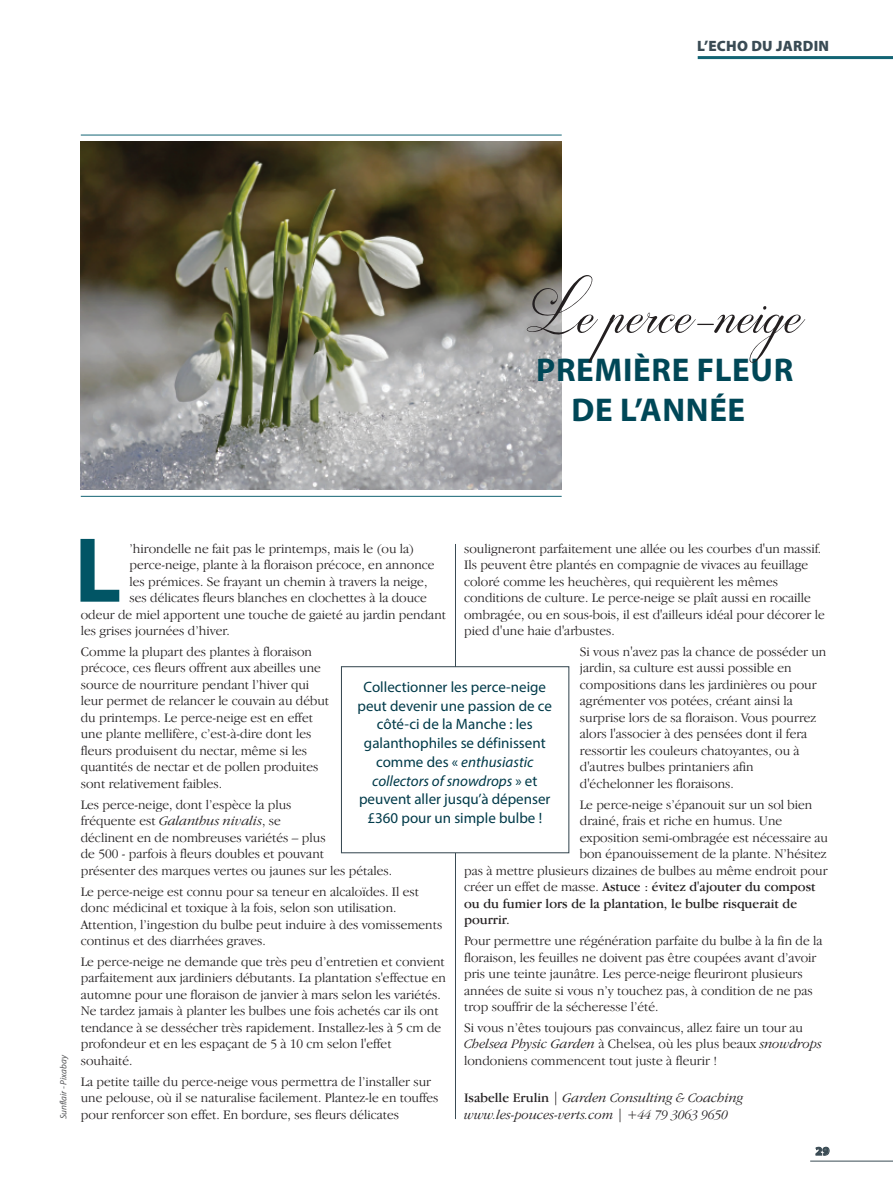
<style>
.page{position:relative;width:893px;height:1191px;background:#fff}
.page>*{position:absolute;margin:0;border:0;box-sizing:border-box;transform-origin:0 0}
.t1{font:700 93.15px "Myriad Pro";color:#015565}
.t2{font:75px "Darleston";color:#231f20}
.t3{font:700 33px/40.5px "Myriad Pro";letter-spacing:.02em;color:#004757;text-align:center}
.t4{font:15px/18.8px "Myriad Pro";color:#003a49;text-align:center}
.t5{font:900 15px "Myriad Pro";letter-spacing:.02em;color:#3a4b54}
.t6{font:300 13.5px/16.5px "Garamond IT Cby BT";color:#231f20}
.t7{font:13.5px "Garamond IT Cby BT";color:#231f20}
.t8{font:italic 300 13.5px/16.5px "Garamond IT Cby BT";color:#231f20}
.t9{font:900 12px "Myriad Pro";color:#3a4b54}
.t10{font:italic 9.15px "Myriad Pro";color:#57585a}
.s1{font-weight:300}
.s2{font-style:italic}
.s3{font-weight:400;font-style:normal}
.s4{font-style:normal}
</style>
<div class="page">
<hr style="left:810px;top:1160px;width:83px;height:1px;background:#3a4b54">
<hr style="left:698px;top:56px;width:195px;height:3px;background:#136474">
<hr style="left:455px;top:544px;width:1px;height:575px;background:#3a4b54">
<div style="left:342px;top:667px;width:226px;height:185px;background:#fff"></div>
<div style="left:341px;top:666px;width:228px;height:187px;border:1px solid #3a4b54"></div>
<img style="left:81px;top:141px;width:480px;height:348px">
<hr style="left:81px;top:496px;width:481px;height:1px;background:#136474">
<hr style="left:81px;top:135px;width:481px;height:1px;background:#136474">
<p class="t5" style="left:697px;top:40px;width:133px">L’ECHO DU JARDIN</p>
<h2 class="t2" style="left:526px;top:272px;width:280px">Le perce-neige</h2>
<h3 class="t3" style="left:536px;top:352px;width:259px">PREMIÈRE FLEUR<br>DE L’ANNÉE</h3>
<p class="t10" style="left:60px;top:1119px;width:66px;rotate:-90deg">Sunflair - Pixabay</p>
<h1 class="t1" style="left:74px;top:535px;width:49px">L</h1>
<p class="t6" style="left:464px;top:541px;width:362px">souligneront parfaitement une allée ou les courbes d'un massif.<br>Ils peuvent être plantés en compagnie de vivaces au feuillage coloré comme les heuchères, qui requièrent les mêmes conditions de culture. Le perce-neige se plaît aussi en rocaille ombragée, ou en sous-bois, il est d'ailleurs idéal pour décorer le pied d'une haie d'arbustes.</p>
<p class="t6" style="left:580px;top:644px;width:248px">Si vous n'avez pas la chance de posséder un jardin, sa culture est aussi possible en compositions dans les jardinières ou pour agrémenter vos potées, créant ainsi la surprise lors de sa floraison. Vous pourrez alors l'associer à des pensées dont il fera ressortir les couleurs chatoyantes, ou à d'autres bulbes printaniers afin d'échelonner les floraisons.</p>
<p class="t6" style="left:580px;top:797px;width:234px">Le perce-neige s’épanouit sur un sol bien</p>
<p class="t6" style="left:580px;top:814px;width:204px">drainé, frais et riche en humus. Une</p>
<p class="t6" style="left:580px;top:830px;width:250px">exposition semi-ombragée est nécessaire au</p>
<p class="t6" style="left:580px;top:847px;width:248px">bon épanouissement de la plante. N’hésitez</p>
<p class="t6" style="left:464px;top:863px;width:365px">pas à mettre plusieurs dizaines de bulbes au même endroit pour</p>
<p class="t7" style="left:464px;top:882px;width:353px"><span class="s1">créer un effet de masse.</span> Astuce : évitez d'ajouter du compost</p>
<p class="t7" style="left:464px;top:898px;width:335px">ou du fumier lors de la plantation, le bulbe risquerait de</p>
<p class="t7" style="left:464px;top:915px;width:47px">pourrir.</p>
<p class="t6" style="left:464px;top:933px;width:360px">Pour permettre une régénération parfaite du bulbe à la fin de la floraison, les feuilles ne doivent pas être coupées avant d’avoir pris une teinte jaunâtre. Les perce-neige fleuriront plusieurs années de suite si vous n’y touchez pas, à condition de ne pas trop souffrir de la sécheresse l’été.</p>
<p class="t6" style="left:464px;top:1020px;width:359px">Si vous n’êtes toujours pas convaincus, allez faire un tour au<br><span class="s2">Chelsea Physic Garden</span> à Chelsea, où les plus beaux <span class="s2">snowdrops </span>londoniens commencent tout juste à fleurir !</p>
<p class="t8" style="left:464px;top:1090px;width:281px"><span class="s3">Isabelle Erulin</span> <span class="s4">|</span> Garden Consulting &amp; Coaching www.les-pouces-verts.com | +44 79 3063 9650</p>
<p class="t6" style="left:130px;top:541px;width:286px">’hirondelle ne fait pas le printemps, mais le (ou la)</p>
<p class="t6" style="left:130px;top:558px;width:307px">perce-neige, plante à la floraison précoce, en annonce</p>
<p class="t6" style="left:130px;top:574px;width:299px">les prémices. Se frayant un chemin à travers la neige,</p>
<p class="t6" style="left:130px;top:591px;width:299px">ses délicates fleurs blanches en clochettes à la douce</p>
<p class="t6" style="left:81px;top:607px;width:367px">odeur de miel apportent une touche de gaieté au jardin pendant</p>
<p class="t6" style="left:81px;top:624px;width:151px">les grises journées d’hiver.</p>
<p class="t6" style="left:81px;top:644px;width:250px">Comme la plupart des plantes à floraison précoce, ces fleurs offrent aux abeilles une source de nourriture pendant l’hiver qui leur permet de relancer le couvain au début du printemps. Le perce-neige est en effet une plante mellifère, c’est-à-dire dont les fleurs produisent du nectar, même si les quantités de nectar et de pollen produites sont relativement faibles.</p>
<p class="t6" style="left:81px;top:797px;width:313px">Les perce-neige, dont l’espèce la plus<br>fréquente est <span class="s2">Galanthus nivalis</span>, se<br>déclinent en de nombreuses variétés – plus<br>de 500 - parfois à fleurs doubles et pouvant<br>présenter des marques vertes ou jaunes sur les pétales.</p>
<p class="t6" style="left:81px;top:884px;width:363px">Le perce-neige est connu pour sa teneur en alcaloïdes. Il est donc médicinal et toxique à la fois, selon son utilisation.<br>Attention, l’ingestion du bulbe peut induire à des vomissements continus et des diarrhées graves.</p>
<p class="t6" style="left:81px;top:954px;width:367px">Le perce-neige ne demande que très peu d’entretien et convient parfaitement aux jardiniers débutants. La plantation s'effectue en automne pour une floraison de janvier à mars selon les variétés.<br>Ne tardez jamais à planter les bulbes une fois achetés car ils ont tendance à se dessécher très rapidement. Installez-les à 5 cm de profondeur et en les espaçant de 5 à 10 cm selon l'effet souhaité.</p>
<p class="t6" style="left:81px;top:1074px;width:359px">La petite taille du perce-neige vous permettra de l’installer sur une pelouse, où il se naturalise facilement. Plantez-le en touffes pour renforcer son effet. En bordure, ses fleurs délicates</p>
<p class="t4" style="left:358px;top:678px;width:196px">Collectionner les perce-neige peut devenir une passion de ce côté-ci de la Manche : les galanthophiles se définissent comme des « <span class="s2">enthusiastic collectors ofsnowdrops</span> » et peuvent aller jusqu’à dépenser £360 pour un simple bulbe !</p>
<p class="t9" style="left:815px;top:1146px;width:16px">29</p>
</div>
